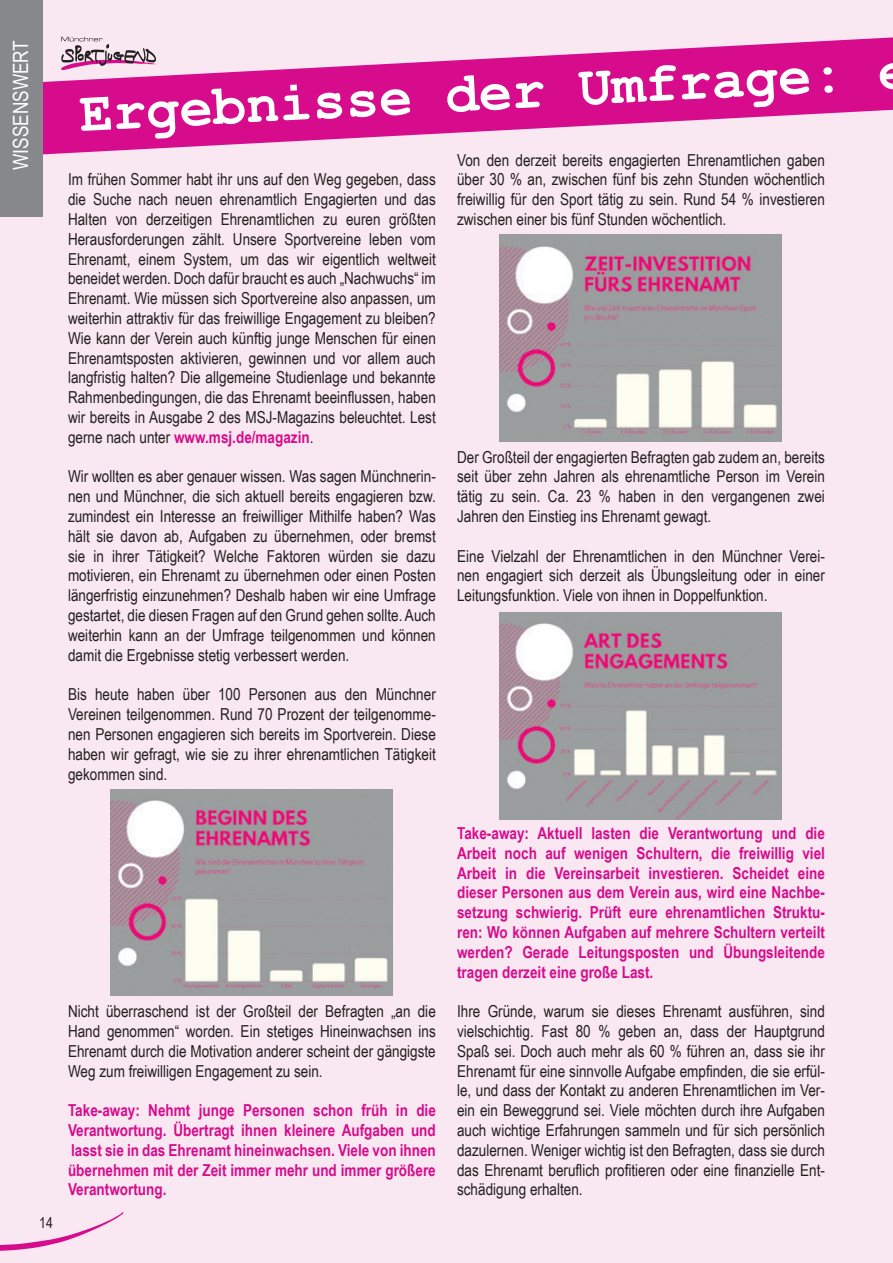
<style>
.page{position:relative;width:893px;height:1263px;background:#f9e7f1}
.page>*{position:absolute;margin:0;border:0;box-sizing:border-box;transform-origin:0 0}
.t1{font:700 55.5px "Courier New";color:#fff}
.t2{font:21px "Arial Narrow";color:#fff}
.t3{font:16.5px/19.8px "Arial Narrow";color:#231f20;text-align:justify}
.t4{font:700 16.5px/19.8px "Arial Narrow";color:#d70c8c;text-align:justify}
.t5{font:15px "Arial Narrow";color:#231f20}
.s1{font-weight:700;color:#d70c8c}
</style>
<div class="page">
<svg style="left:0;top:1211px;width:124px;height:40px"></svg>
<svg style="left:43px;top:37px;width:850px;height:118px;fill:#d70c8c"></svg>
<div style="left:0;top:0;width:43px;height:217px;background:#86888b"></div>
<img style="left:111px;top:789px;width:281px;height:207px">
<img style="left:499px;top:235px;width:283px;height:207px">
<img style="left:499px;top:612px;width:283px;height:207px">
<p class="t2" style="left:5px;top:170px;width:131px;rotate:-90deg">WISSENSWERT</p>
<h1 class="t1" style="left:78px;top:80px;width:767px;rotate:-3deg">Ergebnisse der Umfrage:</h1>
<p class="t3" style="left:68px;top:169px;width:369px">Im frühen Sommer habt ihr uns auf den Weg gegeben, dass die Suche nach neuen ehrenamtlich Engagierten und das Halten von derzeitigen Ehrenamtlichen zu euren größten Herausforderungen zählt. Unsere Sportvereine leben vom Ehrenamt, einem System, um das wir eigentlich weltweit beneidet werden. Doch dafür braucht es auch „Nachwuchs“ im Ehrenamt. Wie müssen sich Sportvereine also anpassen, um weiterhin attraktiv für das freiwillige Engagement zu bleiben?<br>Wie kann der Verein auch künftig junge Menschen für einen Ehrenamtsposten aktivieren, gewinnen und vor allem auch langfristig halten? Die allgemeine Studienlage und bekannte Rahmenbedingungen, die das Ehrenamt beeinflussen, haben wir bereits in Ausgabe 2 des MSJ-Magazins beleuchtet. Lest gerne nach unter <span class="s1">www.msj.de/magazin</span>.</p>
<p class="t3" style="left:68px;top:466px;width:369px">Wir wollten es aber genauer wissen. Was sagen Münchnerin&shy;nen und Münchner, die sich aktuell bereits engagieren bzw. zumindest ein Interesse an freiwilliger Mithilfe haben? Was hält sie davon ab, Aufgaben zu übernehmen, oder bremst sie in ihrer Tätigkeit? Welche Faktoren würden sie dazu motivieren, ein Ehrenamt zu übernehmen oder einen Posten längerfristig einzunehmen? Deshalb haben wir eine Umfrage gestartet, die diesen Fragen auf den Grund gehen sollte. Auch weiterhin kann an der Umfrage teilgenommen und können damit die Ergebnisse stetig verbessert werden.</p>
<p class="t3" style="left:68px;top:684px;width:369px">Bis heute haben über 100 Personen aus den Münchner Vereinen teilgenommen. Rund 70 Prozent der teilgenomme&shy;nen Personen engagieren sich bereits im Sportverein. Diese haben wir gefragt, wie sie zu ihrer ehrenamtlichen Tätigkeit gekommen sind.</p>
<p class="t3" style="left:457px;top:149px;width:369px">Von den derzeit bereits engagierten Ehrenamtlichen gaben über 30 % an, zwischen fünf bis zehn Stunden wöchentlich freiwillig für den Sport tätig zu sein. Rund 54 % investieren zwischen einer bis fünf Stunden wöchentlich.</p>
<p class="t3" style="left:457px;top:446px;width:369px">Der Großteil der engagierten Befragten gab zudem an, bereits seit über zehn Jahren als ehrenamtliche Person im Verein tätig zu sein. Ca. 23 % haben in den vergangenen zwei Jahren den Einstieg ins Ehrenamt gewagt.</p>
<p class="t3" style="left:457px;top:545px;width:369px">Eine Vielzahl der Ehrenamtlichen in den Münchner Verei&shy;nen engagiert sich derzeit als Übungsleitung oder in einer Leitungsfunktion. Viele von ihnen in Doppelfunktion.</p>
<p class="t5" style="left:39px;top:1212px;width:15px">14</p>
<p class="t3" style="left:68px;top:1001px;width:369px">Nicht überraschend ist der Großteil der Befragten „an die Hand genommen“ worden. Ein stetiges Hineinwachsen ins Ehrenamt durch die Motivation anderer scheint der gängigste Weg zum freiwilligen Engagement zu sein.</p>
<p class="t4" style="left:68px;top:1100px;width:369px">Take-away: Nehmt junge Personen schon früh in die Verantwortung. Übertragt ihnen kleinere Aufgaben und lasst sie in das Ehrenamt hineinwachsen. Viele von ihnen übernehmen mit der Zeit immer mehr und immer größere Verantwortung.</p>
<p class="t4" style="left:457px;top:822px;width:369px">Take-away: Aktuell lasten die Verantwortung und die Arbeit noch auf wenigen Schultern, die freiwillig viel Arbeit in die Vereinsarbeit investieren. Scheidet eine dieser Personen aus dem Verein aus, wird eine Nachbe&shy;setzung schwierig. Prüft eure ehrenamtlichen Struktu&shy;ren: Wo können Aufgaben auf mehrere Schultern verteilt werden? Gerade Leitungsposten und Übungsleitende tragen derzeit eine große Last.</p>
<p class="t3" style="left:457px;top:1001px;width:369px">Ihre Gründe, warum sie dieses Ehrenamt ausführen, sind vielschichtig. Fast 80 % geben an, dass der Hauptgrund Spaß sei. Doch auch mehr als 60 % führen an, dass sie ihr Ehrenamt für eine sinnvolle Aufgabe empfinden, die sie erfül&shy;le, und dass der Kontakt zu anderen Ehrenamtlichen im Ver&shy;ein ein Beweggrund sei. Viele möchten durch ihre Aufgaben auch wichtige Erfahrungen sammeln und für sich persönlich dazulernen. Weniger wichtig ist den Befragten, dass sie durch das Ehrenamt beruflich profitieren oder eine finanzielle Ent&shy;schädigung erhalten.</p>
</div>
